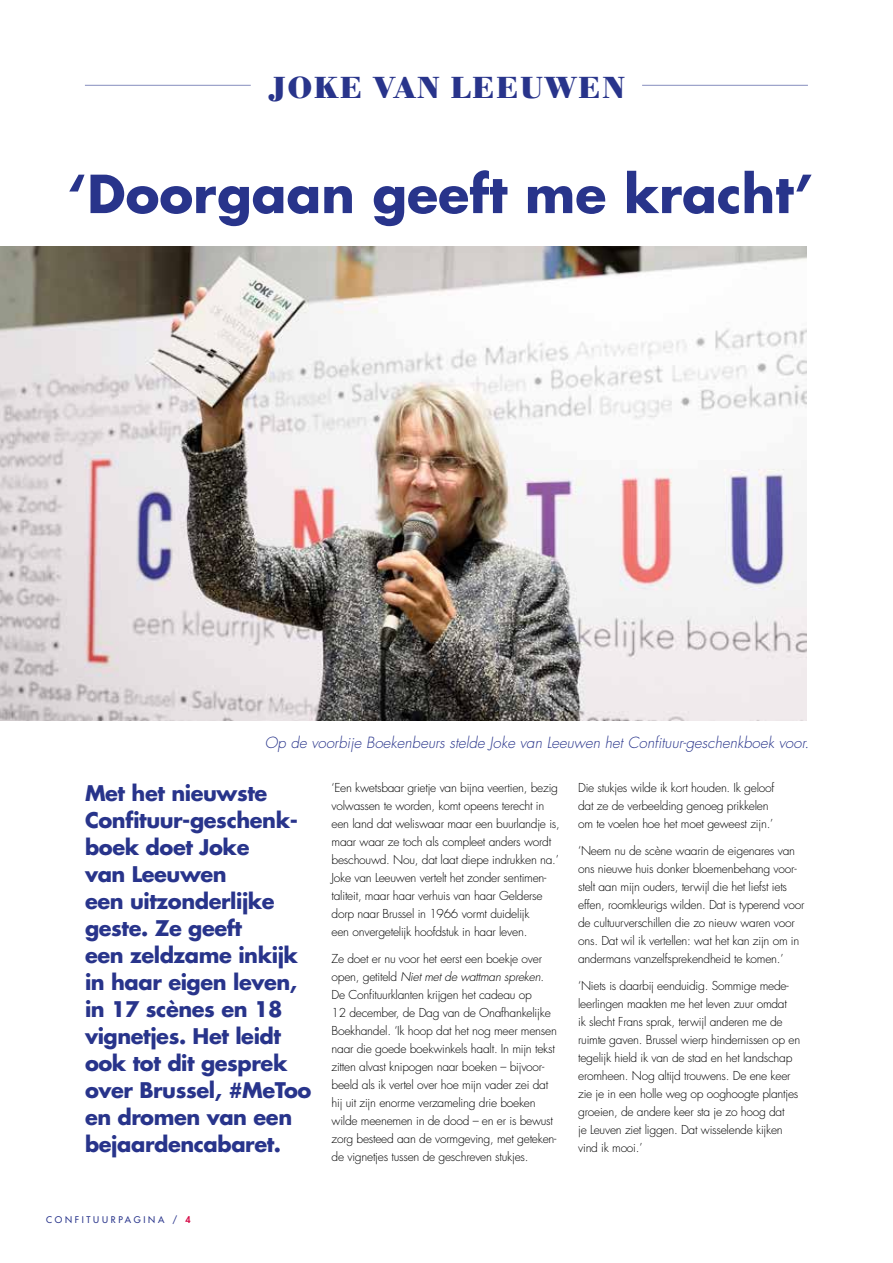
<style>
.page{position:relative;width:893px;height:1263px;background:#fff}
.page>*{position:absolute;margin:0;border:0;box-sizing:border-box;transform-origin:0 0}
.t1{font:700 51px "Futura Std";color:#28348b}
.t2{font:700 30px "Bodoni BE";letter-spacing:.05em;color:#28348b}
.t3{font:700 21px/27px "Futura Std";letter-spacing:-.02em;color:#28348b}
.t4{font:italic 300 15px "Futura Std";color:#28348b}
.t5{font:300 12px/18px "Futura Std";letter-spacing:-.02em;color:#000}
.t6{font:500 9px "Futura Std";letter-spacing:.3em;color:#28348b}
.s1{font-style:italic}
.s2{font-weight:800;color:#d60b47}
</style>
<div class="page">
<img style="left:0;top:246px;width:807px;height:474px">
<hr style="left:85px;top:84px;width:166px;height:2px;background:#28348b">
<hr style="left:642px;top:84px;width:166px;height:2px;background:#28348b">
<h2 class="t2" style="left:268px;top:70px;width:358px">JOKE VAN LEEUWEN</h2>
<h1 class="t1" style="left:68px;top:160px;width:746px">‘Doorgaan geeft me kracht’</h1>
<p class="t4" style="left:265px;top:733px;width:546px">Op de voorbije Boekenbeurs stelde Joke van Leeuwen het Confituur-geschenkboek voor.</p>
<p class="t3" style="left:85px;top:779px;width:228px">Met het nieuwste<br>Confituur-geschenk&shy;boek doet Joke<br>van Leeuwen<br>een uitzonderlijke geste. Ze geeft<br>een zeldzame inkijk in haar eigen leven, in 17 scènes en 18 vignetjes. Het leidt ook tot dit gesprek over Brussel, #MeToo en dromen van een bejaardencabaret.</p>
<p class="t5" style="left:332px;top:779px;width:230px">‘Een kwetsbaar grietje van bijna veertien, bezig volwassen te worden, komt opeens terecht in een land dat weliswaar maar een buurlandje is, maar waar ze toch als compleet anders wordt beschouwd. Nou, dat laat diepe indrukken na.’ Joke van Leeuwen vertelt het zonder sentimen&shy;taliteit, maar haar verhuis van haar Gelderse dorp naar Brussel in 1966 vormt duidelijk<br>een onvergetelijk hoofdstuk in haar leven.</p>
<p class="t5" style="left:332px;top:950px;width:227px">Ze doet er nu voor het eerst een boekje over open, getiteld <span class="s1">Niet met de wattman spreken</span>.<br>De Confituurklanten krijgen het cadeau op<br>12 december, de Dag van de Onafhankelijke Boekhandel. ‘Ik hoop dat het nog meer mensen naar die goede boekwinkels haalt. In mijn tekst zitten alvast knipogen naar boeken – bijvoor&shy;beeld als ik vertel over hoe mijn vader zei dat hij uit zijn enorme verzameling drie boeken wilde meenemen in de dood – en er is bewust zorg besteed aan de vormgeving, met geteken&shy;de vignetjes tussen de geschreven stukjes.</p>
<p class="t5" style="left:578px;top:779px;width:198px">Die stukjes wilde ik kort houden. Ik geloof dat ze de verbeelding genoeg prikkelen om te voelen hoe het moet geweest zijn.’</p>
<p class="t5" style="left:578px;top:842px;width:228px">‘Neem nu de scène waarin de eigenares van ons nieuwe huis donker bloemenbehang voor&shy;stelt aan mijn ouders, terwijl die het liefst iets effen, roomkleurigs wilden. Dat is typerend voor de cultuurverschillen die zo nieuw waren voor ons. Dat wil ik vertellen: wat het kan zijn om in andermans vanzelfsprekendheid te komen.’</p>
<p class="t5" style="left:578px;top:977px;width:224px">‘Niets is daarbij eenduidig. Sommige mede&shy;leerlingen maakten me het leven zuur omdat<br>ik slecht Frans sprak, terwijl anderen me de ruimte gaven. Brussel wierp hindernissen op en tegelijk hield ik van de stad en het landschap eromheen. Nog altijd trouwens. De ene keer zie je in een holle weg op ooghoogte plantjes groeien, de andere keer sta je zo hoog dat<br>je Leuven ziet liggen. Dat wisselende kijken vind ik mooi.’</p>
<p class="t6" style="left:46px;top:1213px;width:146px">CONFITUURPAGINA / <span class="s2">4</span></p>
</div>
